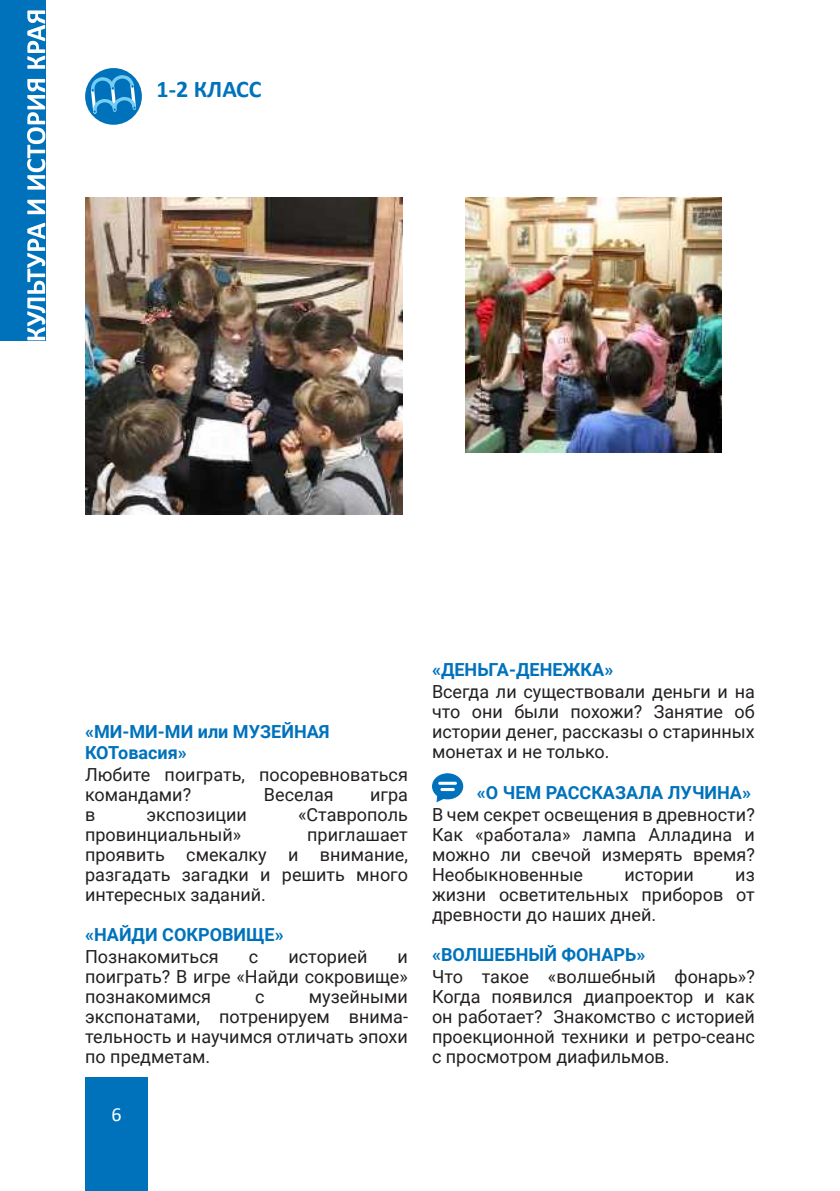
<style>
.page{position:relative;width:840px;height:1191px;background:#fff}
.page>*{position:absolute;margin:0;border:0;box-sizing:border-box;transform-origin:0 0}
.t1{font:700 24px "Calibri";letter-spacing:-.005em;color:#0072bc}
.t2{font:20px "Calibri";color:#fff}
.t3{font:18px/20px "Roboto";color:#231f20;text-align:justify}
.t4{font:700 18px/21.6px "Roboto";color:#0072bc}
</style>
<div class="page">
<div style="left:85px;top:1077px;width:63px;height:114px;background:#0072bc"></div>
<div style="left:0;top:0;width:45px;height:340px;background:#0072bc"></div>
<svg style="left:27px;top:10px;width:18px;height:330px"></svg>
<div style="left:85px;top:68px;width:57px;height:57px;background:#0072bc;border-radius:50%"></div>
<svg style="left:91px;top:75px;width:45px;height:39px"></svg>
<img style="left:85px;top:197px;width:318px;height:318px">
<svg style="left:432px;top:773px;width:31px;height:29px"></svg>
<svg style="left:438px;top:781px;width:18px;height:4px"></svg>
<hr style="left:440px;top:788px;width:14px;height:3px;background:#fff;border-radius:2px">
<img style="left:465px;top:197px;width:255px;height:255px">
<h1 class="t1" style="left:156px;top:72px;width:106px">1-2 КЛАСС</h1>
<p class="t4" style="left:85px;top:719px;width:246px">«МИ-МИ-МИ или МУЗЕЙНАЯ<br>КОТовасия»</p>
<p class="t3" style="left:85px;top:764px;width:324px">Любите поиграть, посоревноваться командами?</p>
<p class="t3" style="left:264px;top:784px;width:71px">Веселая</p>
<p class="t3" style="left:370px;top:784px;width:39px">игра</p>
<p class="t3" style="left:85px;top:804px;width:12px">в</p>
<p class="t3" style="left:146px;top:804px;width:102px">экспозиции</p>
<p class="t3" style="left:298px;top:804px;width:111px">«Ставрополь</p>
<p class="t3" style="left:85px;top:824px;width:157px">провинциальный»</p>
<p class="t3" style="left:85px;top:824px;width:324px;text-indent:222px">приглашает проявить смекалку и внимание, разгадать загадки и решить много интересных заданий.</p>
<p class="t4" style="left:85px;top:923px;width:200px">«НАЙДИ СОКРОВИЩЕ»</p>
<p class="t3" style="left:85px;top:946px;width:135px">Познакомиться</p>
<p class="t3" style="left:249px;top:946px;width:11px">с</p>
<p class="t3" style="left:288px;top:946px;width:80px">историей</p>
<p class="t3" style="left:85px;top:946px;width:324px;text-indent:312px">и поиграть? В игре «Найди сокровище» познакомимся</p>
<p class="t3" style="left:85px;top:986px;width:324px;text-indent:223px">музейными экспонатами, потренируем внима&shy;тельность и научимся отличать эпохи по предметам.</p>
<p class="t3" style="left:255px;top:986px;width:11px">с</p>
<p class="t2" style="left:111px;top:1100px;width:12px">6</p>
<p class="t4" style="left:432px;top:657px;width:183px">«ДЕНЬГА-ДЕНЕЖКА»</p>
<p class="t3" style="left:432px;top:680px;width:324px">Всегда ли существовали деньги и на что они были похожи? Занятие об истории денег, рассказы о старинных монетах и не только.</p>
<p class="t4" style="left:476px;top:781px;width:275px">«О ЧЕМ РАССКАЗАЛА ЛУЧИНА»</p>
<p class="t3" style="left:432px;top:804px;width:324px">В чем секрет освещения в древности?<br>Как «работала» лампа Алладина и можно ли свечой измерять время?<br>Необыкновенные</p>
<p class="t3" style="left:432px;top:864px;width:324px;text-indent:303px">из жизни осветительных приборов от древности до наших дней.</p>
<p class="t4" style="left:432px;top:943px;width:215px">«ВОЛШЕБНЫЙ ФОНАРЬ»</p>
<p class="t3" style="left:432px;top:966px;width:324px">Что такое «волшебный фонарь»?<br>Когда появился диапроектор и как он работает? Знакомство с историей проекционной техники и ретро-сеанс с просмотром диафильмов.</p>
<p class="t3" style="left:624px;top:864px;width:71px">истории</p>
</div>
